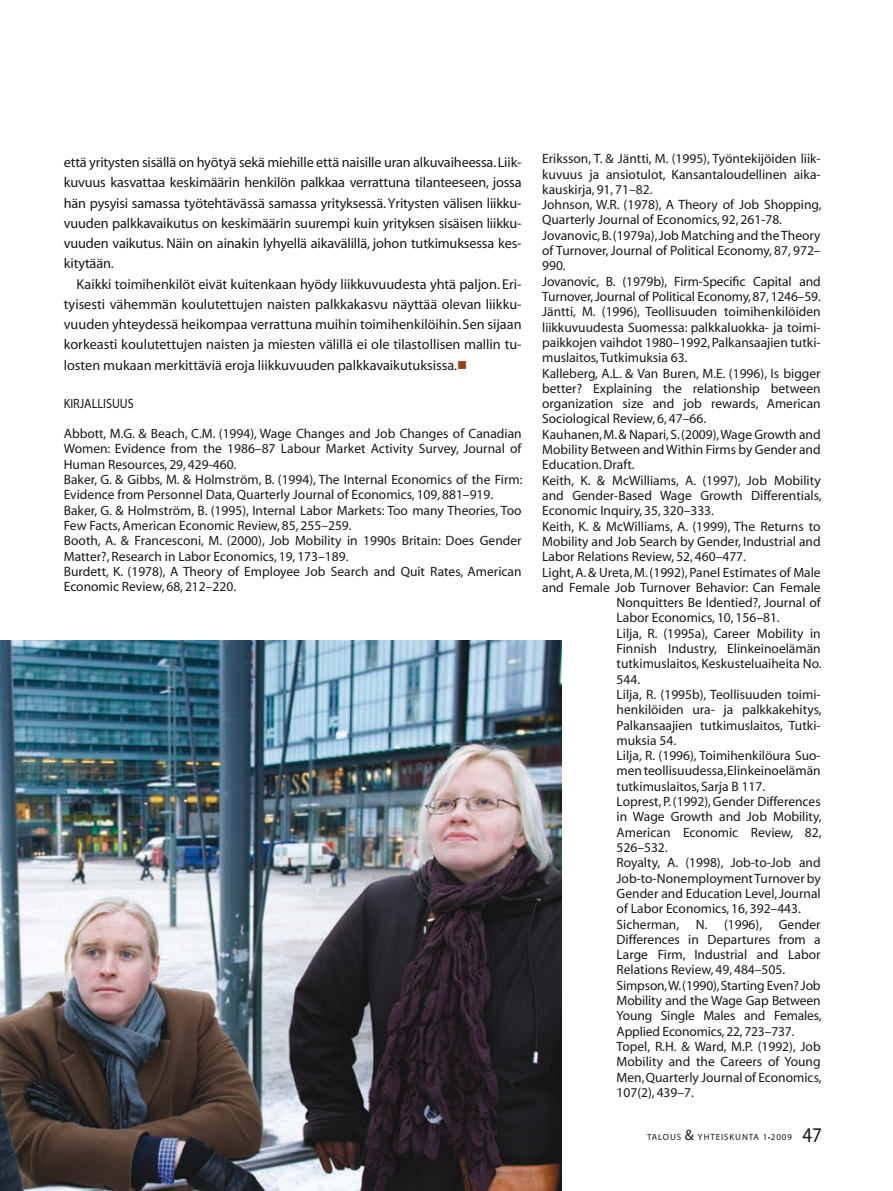
<style>
.page{position:relative;width:893px;height:1191px;background:#fff}
.page>*{position:absolute;margin:0;border:0;box-sizing:border-box;transform-origin:0 0}
.t1{font:21px "Myriad";color:#1a171c;scale:.9 1}
.t2{font:14.25px/20.2px "Myriad";color:#1a171c;text-align:justify}
.t3{font:13.5px/15.3px "Myriad";color:#1a171c}
.t4{font:13.5px "Myriad";color:#1a171c;scale:.9 1}
.t5{font:9px "Myriad";letter-spacing:.1em;color:#1a171c}
.s1{color:#94420f}
.s2{font-size:15px}
</style>
<div class="page">
<img style="left:0;top:640px;width:561px;height:551px">
<p class="t2" style="left:64px;top:153px;width:459px">että yritysten sisällä on hyötyä sekä miehille että naisille uran alkuvaiheessa. Liik&shy;kuvuus kasvattaa keskimäärin henkilön palkkaa verrattuna tilanteeseen, jossa hän pysyisi samassa työtehtävässä samassa yrityksessä. Yritysten välisen liikku&shy;vuuden palkkavaikutus on keskimäärin suurempi kuin yrityksen sisäisen liikku&shy;vuuden vaikutus. Näin on ainakin lyhyellä aikavälillä, johon tutkimuksessa kes&shy;kitytään.</p>
<p class="t2" style="left:64px;top:274px;width:459px;text-indent:13px">Kaikki toimihenkilöt eivät kuitenkaan hyödy liikkuvuudesta yhtä paljon. Eri&shy;tyisesti vähemmän koulutettujen naisten palkkakasvu näyttää olevan liikku&shy;vuuden yhteydessä heikompaa verrattuna muihin toimihenkilöihin. Sen sijaan korkeasti koulutettujen naisten ja miesten välillä ei ole tilastollisen mallin tu&shy;losten mukaan merkittäviä eroja liikkuvuuden palkkavaikutuksissa.<span class="s1">■</span></p>
<p class="t4" style="left:64px;top:396px;width:15px">Kirjallisuus</p>
<p class="t3" style="left:64px;top:426px;width:460px">Abbott, M.G. &amp; Beach, C.M. (1994), Wage Changes and Job Changes of Canadian Women: Evidence from the 1986–87 Labour Market Activity Survey, Journal of Human Resources, 29, 429-460.<br>Baker, G. &amp; Gibbs, M. &amp; Holmström, B. (1994), The Internal Economics of the Firm:<br>Evidence from Personnel Data, Quarterly Journal of Economics, 109, 881–919.<br>Baker, G. &amp; Holmström, B. (1995), Internal Labor Markets: Too many Theories, Too Few Facts, American Economic Review, 85, 255–259.<br>Booth, A. &amp; Francesconi, M. (2000), Job Mobility in 1990s Britain: Does Gender Matter?, Research in Labor Economics, 19, 173–189.<br>Burdett, K. (1978), A Theory of Employee Job Search and Quit Rates, American Economic Review, 68, 212–220.</p>
<p class="t3" style="left:542px;top:152px;width:280px">Eriksson, T. &amp; Jäntti, M. (1995), Työntekijöiden liik-</p>
<p class="t3" style="left:542px;top:167px;width:280px">kuvuus ja ansiotulot, Kansantaloudellinen aika-</p>
<p class="t3" style="left:542px;top:182px;width:112px">kauskirja, 91, 71–82.</p>
<p class="t3" style="left:542px;top:198px;width:281px">Johnson, W.R. (1978), A Theory of Job Shopping,</p>
<p class="t3" style="left:542px;top:213px;width:241px">Quarterly Journal of Economics, 92, 261-78.</p>
<p class="t3" style="left:542px;top:228px;width:280px">Jovanovic, B. (1979a), Job Matching and the Theory</p>
<p class="t3" style="left:542px;top:243px;width:280px">of Turnover, Journal of Political Economy, 87, 972–</p>
<p class="t3" style="left:542px;top:259px;width:25px">990.</p>
<p class="t3" style="left:542px;top:274px;width:280px">Jovanovic, B. (1979b), Firm-Specific Capital and</p>
<p class="t3" style="left:542px;top:289px;width:280px">Turnover, Journal of Political Economy, 87, 1246–59.</p>
<p class="t3" style="left:542px;top:305px;width:280px">Jäntti, M. (1996), Teollisuuden toimihenkilöiden</p>
<p class="t3" style="left:542px;top:320px;width:280px">liikkuvuudesta Suomessa: palkkaluokka- ja toimi-</p>
<p class="t3" style="left:542px;top:335px;width:280px">paikkojen vaihdot 1980–1992, Palkansaajien tutki-</p>
<p class="t3" style="left:542px;top:351px;width:147px">muslaitos, Tutkimuksia 63.</p>
<p class="t3" style="left:542px;top:366px;width:280px">Kalleberg, A.L. &amp; Van Buren, M.E. (1996), Is bigger</p>
<p class="t3" style="left:542px;top:381px;width:280px">better? Explaining the relationship between</p>
<p class="t3" style="left:542px;top:396px;width:280px">organization size and job rewards, American</p>
<p class="t3" style="left:542px;top:412px;width:166px">Sociological Review, 6, 47–66.</p>
<p class="t3" style="left:542px;top:427px;width:280px">Kauhanen, M. &amp; Napari, S. (2009), Wage Growth and</p>
<p class="t3" style="left:542px;top:442px;width:280px">Mobility Between and Within Firms by Gender and</p>
<p class="t3" style="left:542px;top:458px;width:94px">Education. Draft.</p>
<p class="t3" style="left:542px;top:473px;width:280px">Keith, K. &amp; McWilliams, A. (1997), Job Mobility</p>
<p class="t3" style="left:542px;top:488px;width:281px">and Gender-Based Wage Growth Differentials,</p>
<p class="t3" style="left:542px;top:504px;width:173px">Economic Inquiry, 35, 320–333.</p>
<p class="t3" style="left:542px;top:519px;width:280px">Keith, K. &amp; McWilliams, A. (1999), The Returns to</p>
<p class="t3" style="left:542px;top:534px;width:280px">Mobility and Job Search by Gender, Industrial and</p>
<p class="t3" style="left:542px;top:549px;width:205px">Labor Relations Review, 52, 460–477.</p>
<p class="t3" style="left:542px;top:565px;width:280px">Light, A. &amp; Ureta, M. (1992), Panel Estimates of Male</p>
<p class="t3" style="left:542px;top:580px;width:280px">and Female Job Turnover Behavior: Can Female</p>
<p class="t3" style="left:617px;top:595px;width:206px">Nonquitters Be Identied?, Journal of</p>
<p class="t3" style="left:617px;top:611px;width:165px">Labor Economics, 10, 156–81.</p>
<p class="t3" style="left:617px;top:626px;width:206px">Lilja, R. (1995a), Career Mobility in</p>
<p class="t3" style="left:617px;top:641px;width:206px">Finnish Industry, Elinkeinoelämän</p>
<p class="t3" style="left:617px;top:657px;width:207px">tutkimuslaitos, Keskusteluaiheita No.</p>
<p class="t3" style="left:617px;top:672px;width:25px">544.</p>
<p class="t3" style="left:617px;top:687px;width:206px">Lilja, R. (1995b), Teollisuuden toimi-</p>
<p class="t3" style="left:617px;top:702px;width:207px">henkilöiden ura- ja palkkakehitys,</p>
<p class="t3" style="left:617px;top:718px;width:206px">Palkansaajien tutkimuslaitos, Tutki-</p>
<p class="t3" style="left:617px;top:733px;width:61px">muksia 54.</p>
<p class="t3" style="left:617px;top:748px;width:206px">Lilja, R. (1996), Toimihenkilöura Suo-</p>
<p class="t3" style="left:617px;top:764px;width:206px">men teollisuudessa, Elinkeinoelämän</p>
<p class="t3" style="left:617px;top:779px;width:150px">tutkimuslaitos, Sarja B 117.</p>
<p class="t3" style="left:617px;top:794px;width:206px">Loprest, P. (1992), Gender Differences</p>
<p class="t3" style="left:617px;top:810px;width:207px">in Wage Growth and Job Mobility,</p>
<p class="t3" style="left:617px;top:825px;width:207px">American Economic Review, 82,</p>
<p class="t3" style="left:617px;top:840px;width:53px">526–532.</p>
<p class="t3" style="left:617px;top:855px;width:206px">Royalty, A. (1998), Job-to-Job and</p>
<p class="t3" style="left:617px;top:871px;width:206px">Job-to-Nonemployment Turnover by</p>
<p class="t3" style="left:617px;top:886px;width:206px">Gender and Education Level, Journal</p>
<p class="t3" style="left:617px;top:901px;width:186px">of Labor Economics, 16, 392–443.</p>
<p class="t3" style="left:617px;top:917px;width:206px">Sicherman, N. (1996), Gender</p>
<p class="t3" style="left:617px;top:932px;width:206px">Differences in Departures from a</p>
<p class="t3" style="left:617px;top:947px;width:206px">Large Firm, Industrial and Labor</p>
<p class="t3" style="left:617px;top:963px;width:170px">Relations Review, 49, 484–505.</p>
<p class="t3" style="left:617px;top:978px;width:206px">Simpson,W. (1990), Starting Even? Job</p>
<p class="t3" style="left:617px;top:993px;width:206px">Mobility and the Wage Gap Between</p>
<p class="t3" style="left:617px;top:1008px;width:207px">Young Single Males and Females,</p>
<p class="t3" style="left:617px;top:1024px;width:179px">Applied Economics, 22, 723–737.</p>
<p class="t3" style="left:617px;top:1039px;width:206px">Topel, R.H. &amp; Ward, M.P. (1992), Job</p>
<p class="t3" style="left:617px;top:1054px;width:206px">Mobility and the Careers of Young</p>
<p class="t3" style="left:617px;top:1070px;width:207px">Men, Quarterly Journal of Economics,</p>
<p class="t3" style="left:617px;top:1085px;width:79px">107(2), 439–7.</p>
<p class="t5" style="left:647px;top:1133px;width:146px">TALOUS <span class="s2">&amp;</span> YHTEISKUNTA 1 ●2009</p>
<h1 class="t1" style="left:802px;top:1124px;width:23px">47</h1>
</div>
